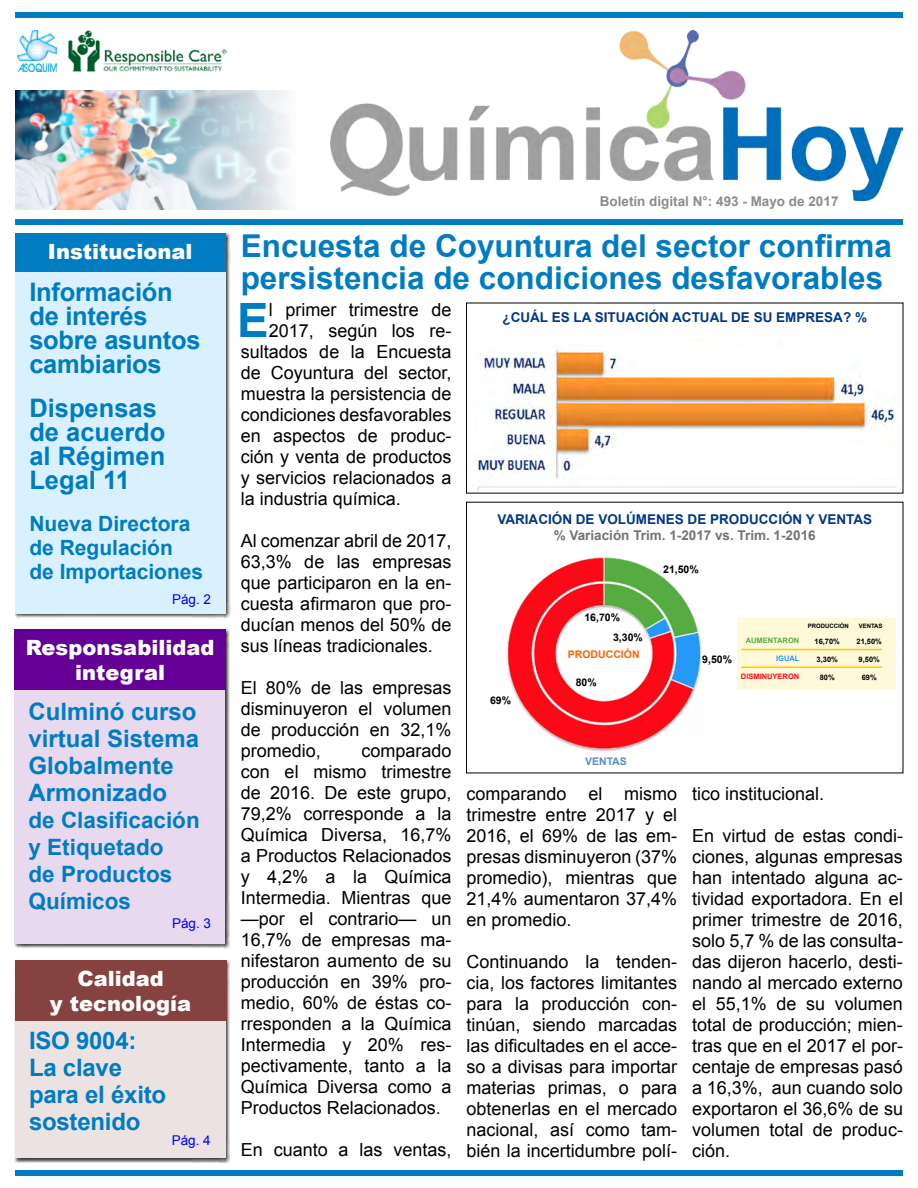
<style>
.page{position:relative;width:918px;height:1188px;background:#fff}
.page>*{position:absolute;margin:0;border:0;box-sizing:border-box;transform-origin:0 0}
.t1{font:700 47.4px "Arial";color:#007cc2}
.t2{font:700 31.5px/31.5px "Arial";color:#007cc2}
.t3{font:700 25.5px/24px "Arial";letter-spacing:-.01em;color:#007cc2}
.t4{font:700 24px/27px "Arial";color:#007cc2}
.t5{font:700 22.5px/27px "Arial";color:#007cc2}
.t6{font:900 21px/25.2px "Arial";color:#fff;text-align:center}
.t7{font:700 21px/24px "Arial";color:#007cc2}
.t8{font:18px/21px "Arial";color:#000;text-align:justify}
.t9{font:700 13.5px "Arial";color:#003886}
.t10{font:700 13.5px "Arial";color:#737373}
.t11{font:700 13.5px "Arial";color:#8c8c8c}
.t12{font:13.5px "Arial";color:#00f}
.t13{font:700 10.5px/19.6px "Arial";color:#000}
.t14{font:700 10.5px "Arial";color:#ff6400}
.t15{font:700 10.5px "Arial";color:#5a8bc3}
.t16{font:700 7.5px "Arial";color:#000}
.t17{font:700 7.5px "Arial";color:#fb0917}
.t18{font:700 7.5px "Arial";color:#56ac41}
.t19{font:700 7.5px "Arial";color:#2499f6}
.t20{font:700 6px "Arial";color:#000}
</style>
<div class="page">
<div style="left:15px;top:12px;width:888px;height:6px;background:#007cc2"></div>
<div style="left:15px;top:1170px;width:879px;height:6px;background:#007cc2"></div>
<img style="left:69px;top:30px;width:157px;height:42px">
<img style="left:330px;top:30px;width:573px;height:170px">
<img style="left:18px;top:30px;width:39px;height:41px">
<div style="left:15px;top:219px;width:888px;height:6px;background:#007cc2"></div>
<div style="left:847px;top:1170px;width:56px;height:6px;background:#007cc2"></div>
<div style="left:15px;top:233px;width:216px;height:385px;background:#000;opacity:.75"></div>
<div style="left:15px;top:233px;width:211px;height:381px;background:#d9f1ff"></div>
<div style="left:15px;top:233px;width:211px;height:39px;background:#007cc2"></div>
<img style="left:15px;top:91px;width:274px;height:119px">
<div style="left:14px;top:629px;width:216px;height:319px;background:#000;opacity:.75"></div>
<div style="left:14px;top:629px;width:211px;height:315px;background:#e8d9ef"></div>
<div style="left:14px;top:629px;width:212px;height:61px;background:#640096"></div>
<img style="left:506px;top:557px;width:384px;height:195px">
<img style="left:474px;top:345px;width:423px;height:145px">
<div style="left:737px;top:618px;width:159px;height:71px;background:#fff8d9"></div>
<div style="left:566px;top:645px;width:75px;height:17px;background:#fff"></div>
<div style="left:15px;top:960px;width:215px;height:203px;background:#000;opacity:.75"></div>
<div style="left:15px;top:960px;width:211px;height:198px;background:#ede2e2"></div>
<div style="left:15px;top:960px;width:211px;height:61px;background:#864141"></div>
<div style="left:662px;top:564px;width:38px;height:12px;background:#fff"></div>
<div style="left:583px;top:612px;width:39px;height:12px;background:#fff"></div>
<div style="left:611px;top:632px;width:34px;height:12px;background:#fff"></div>
<div style="left:701px;top:654px;width:32px;height:12px;background:#fff"></div>
<div style="left:489px;top:694px;width:23px;height:12px;background:#fff"></div>
<div style="left:574px;top:677px;width:24px;height:12px;background:#fff"></div>
<hr style="left:741px;top:649px;width:141px;height:1px;background:#ffcd00">
<hr style="left:741px;top:666px;width:141px;height:2px;background:#ffcd00">
<p class="t6" style="left:48px;top:238px;width:146px">Institucional</p>
<h3 class="t3" style="left:29px;top:280px;width:173px">Información de interés sobre asuntos cambiarios</h3>
<h3 class="t3" style="left:29px;top:396px;width:138px">Dispensas de acuerdo al Régimen<br>Legal 11</h3>
<p class="t7" style="left:29px;top:512px;width:175px">Nueva Directora de Regulación<br>de Importaciones</p>
<p class="t12" style="left:172px;top:590px;width:41px">Pág. 2</p>
<p class="t6" style="left:26px;top:634px;width:190px">Responsabilidad integral</p>
<h3 class="t4" style="left:28px;top:699px;width:172px">Culminó curso virtual Sistema<br>Globalmente<br>Armonizado</h3>
<p class="t5" style="left:28px;top:807px;width:173px">de Clasificación y Etiquetado<br>de Productos<br>Químicos</p>
<p class="t12" style="left:172px;top:914px;width:41px">Pág. 3</p>
<p class="t6" style="left:50px;top:965px;width:143px">Calidad<br>y tecnología</p>
<h3 class="t4" style="left:29px;top:1028px;width:139px">ISO 9004:<br>La clave para el éxito sostenido</h3>
<p class="t12" style="left:172px;top:1132px;width:41px">Pág. 4</p>
<p class="t11" style="left:600px;top:192px;width:240px">Boletín digital N°: 493 - Mayo de 2017</p>
<h2 class="t2" style="left:241px;top:231px;width:653px">Encuesta de Coyuntura del sector confirma persistencia de condiciones desfavorables</h2>
<h1 class="t1" style="left:237px;top:289px;width:33px">E</h1>
<p class="t8" style="left:269px;top:299px;width:184px">l primer trimestre de</p>
<p class="t9" style="left:502px;top:308px;width:366px">¿CUÁL ES LA SITUACIÓN ACTUAL DE SU EMPRESA? %</p>
<p class="t8" style="left:269px;top:320px;width:184px">2017, según los re-</p>
<p class="t8" style="left:241px;top:341px;width:212px">sultados de la Encuesta</p>
<p class="t8" style="left:241px;top:362px;width:212px">de Coyuntura del sector,</p>
<p class="t8" style="left:241px;top:383px;width:212px">muestra la persistencia de</p>
<p class="t8" style="left:241px;top:405px;width:212px">condiciones desfavorables</p>
<p class="t8" style="left:241px;top:426px;width:212px">en aspectos de produc-</p>
<p class="t8" style="left:241px;top:447px;width:212px">ción y venta de productos</p>
<p class="t8" style="left:241px;top:468px;width:212px">y servicios relacionados a</p>
<p class="t8" style="left:241px;top:489px;width:162px">la industria química.</p>
<p class="t8" style="left:241px;top:531px;width:212px">Al comenzar abril de 2017, 63,3% de las empresas que participaron en la en&shy;cuesta afirmaron que pro&shy;ducían menos del 50% de sus líneas tradicionales.</p>
<p class="t8" style="left:241px;top:678px;width:212px">El 80% de las empresas disminuyeron el volumen de producción en 32,1% promedio,</p>
<p class="t9" style="left:497px;top:510px;width:376px">VARIACIÓN DE VOLÚMENES DE PRODUCCIÓN Y VENTAS</p>
<p class="t10" style="left:554px;top:526px;width:263px">% Variación Trim. 1-2017 vs. Trim. 1-2016</p>
<p class="t13" style="left:663px;top:560px;width:37px">21,50%</p>
<p class="t13" style="left:613px;top:608px;width:31px;text-indent:-29px">16,70%<br>3,30%</p>
<p class="t20" style="left:808px;top:622px;width:42px">PRODUCCIÓN</p>
<p class="t20" style="left:859px;top:622px;width:25px">VENTAS</p>
<p class="t16" style="left:815px;top:637px;width:27px">16,70%</p>
<p class="t16" style="left:857px;top:637px;width:27px">21,50%</p>
<p class="t16" style="left:817px;top:655px;width:23px">3,30%</p>
<p class="t16" style="left:859px;top:655px;width:23px">9,50%</p>
<p class="t16" style="left:820px;top:673px;width:17px">80%</p>
<p class="t16" style="left:862px;top:673px;width:17px">69%</p>
<p class="t18" style="left:746px;top:635px;width:55px">AUMENTARON</p>
<p class="t19" style="left:776px;top:653px;width:25px">IGUAL</p>
<p class="t17" style="left:741px;top:671px;width:60px">DISMINUYERON</p>
<p class="t14" style="left:568px;top:647px;width:73px">PRODUCCIÓN</p>
<p class="t13" style="left:702px;top:650px;width:31px">9,50%</p>
<p class="t13" style="left:576px;top:673px;width:23px">80%</p>
<p class="t13" style="left:490px;top:690px;width:23px">69%</p>
<p class="t8" style="left:241px;top:741px;width:212px;text-indent:121px">comparado con el mismo trimestre de 2016. De este grupo, 79,2% corresponde a la Química Diversa, 16,7% a Productos Relacionados y 4,2% a la Química Intermedia. Mientras que —por el contrario— un 16,7% de empresas ma&shy;nifestaron aumento de su producción en 39% pro&shy;medio, 60% de éstas co&shy;rresponden a la Química Intermedia y 20% res&shy;pectivamente, tanto a la Química Diversa como a Productos Relacionados.</p>
<p class="t8" style="left:241px;top:1140px;width:212px">En cuanto a las ventas,</p>
<p class="t15" style="left:585px;top:754px;width:43px">VENTAS</p>
<p class="t8" style="left:467px;top:783px;width:212px">comparando el mismo trimestre entre 2017 y el 2016, el 69% de las em&shy;presas disminuyeron (37% promedio), mientras que 21,4% aumentaron 37,4% en promedio.</p>
<p class="t8" style="left:467px;top:951px;width:212px">Continuando la tenden&shy;cia, los factores limitantes para la producción con&shy;tinúan, siendo marcadas las dificultades en el acce&shy;so a divisas para importar materias primas, o para obtenerlas en el mercado nacional, así como tam&shy;bién la incertidumbre polí-</p>
<p class="t8" style="left:692px;top:783px;width:134px">tico institucional.</p>
<p class="t8" style="left:692px;top:825px;width:212px">En virtud de estas condi&shy;ciones, algunas empresas han intentado alguna ac&shy;tividad exportadora. En el primer trimestre de 2016, solo 5,7 % de las consulta&shy;das dijeron hacerlo, desti&shy;nando al mercado externo el 55,1% de su volumen total de producción; mien&shy;tras que en el 2017 el por&shy;centaje de empresas pasó a 16,3%, aun cuando solo exportaron el 36,6% de su volumen total de produc&shy;ción.</p>
</div>
